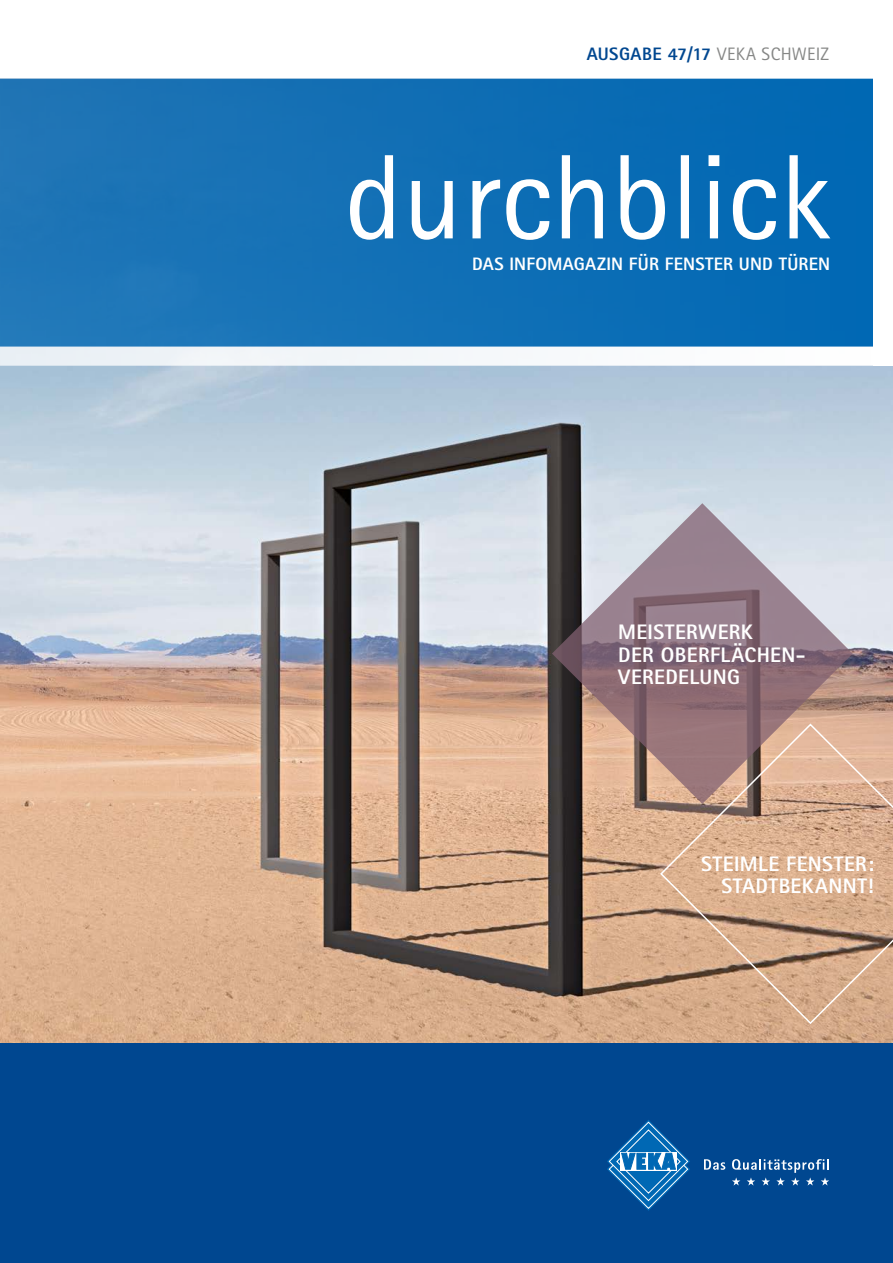
<style>
.page{position:relative;width:893px;height:1263px;background:#fff}
.page>*{position:absolute;margin:0;border:0;box-sizing:border-box;transform-origin:0 0}
.Quots_rechts{font:800 21px/22.5px "Rotis Sans Serif";letter-spacing:.015em;color:#fff}
.Quots_links{font:800 21px "Rotis Sans Serif";letter-spacing:.02em;color:#fff}
.Rubriktitel{font:800 18px "Rotis Sans Serif";letter-spacing:.01em;color:#fff}
.Rubriktitel-2{font:800 18px "Rotis Sans Serif";letter-spacing:.015em;color:#004790}
.s1{font-weight:400;color:#868786}
</style>
<div class="page">
<img style="left:0;top:366px;width:893px;height:678px">
<svg style="left:0;top:78px;width:873px;height:288px;background:#247aba"></svg>
<div style="left:0;top:1044px;width:893px;height:219px;background:#004790"></div>
<svg style="left:350px;top:155px;width:480px;height:85px"></svg>
<svg style="left:552px;top:503px;width:301px;height:301px;background:#9d8b91"></svg>
<svg style="left:659px;top:722px;width:234px;height:303px;background:#cca489"></svg>
<svg style="left:607px;top:1120px;width:83px;height:91px"></svg>
<svg style="left:704px;top:1159px;width:21px;height:11px"></svg>
<svg style="left:732px;top:1159px;width:97px;height:26px"></svg>
<p class="Rubriktitel-2" style="left:587px;top:42px;width:244px">AUSGABE 47/17 <span class="s1">VEKA SCHWEIZ</span></p>
<p class="Rubriktitel" style="left:472px;top:252px;width:360px">DAS INFOMAGAZIN FÜR FENSTER UND TÜREN</p>
<p class="Quots_rechts" style="left:618px;top:621px;width:189px">MEISTERWERK<br>DER OBERFLÄCHEN-<br>VEREDELUNG</p>
<p class="Quots_links" style="left:701px;top:850px;width:174px">STEIMLE FENSTER:</p>
<p class="Quots_links" style="left:721px;top:873px;width:154px">STADTBEKANNT!</p>
</div>
